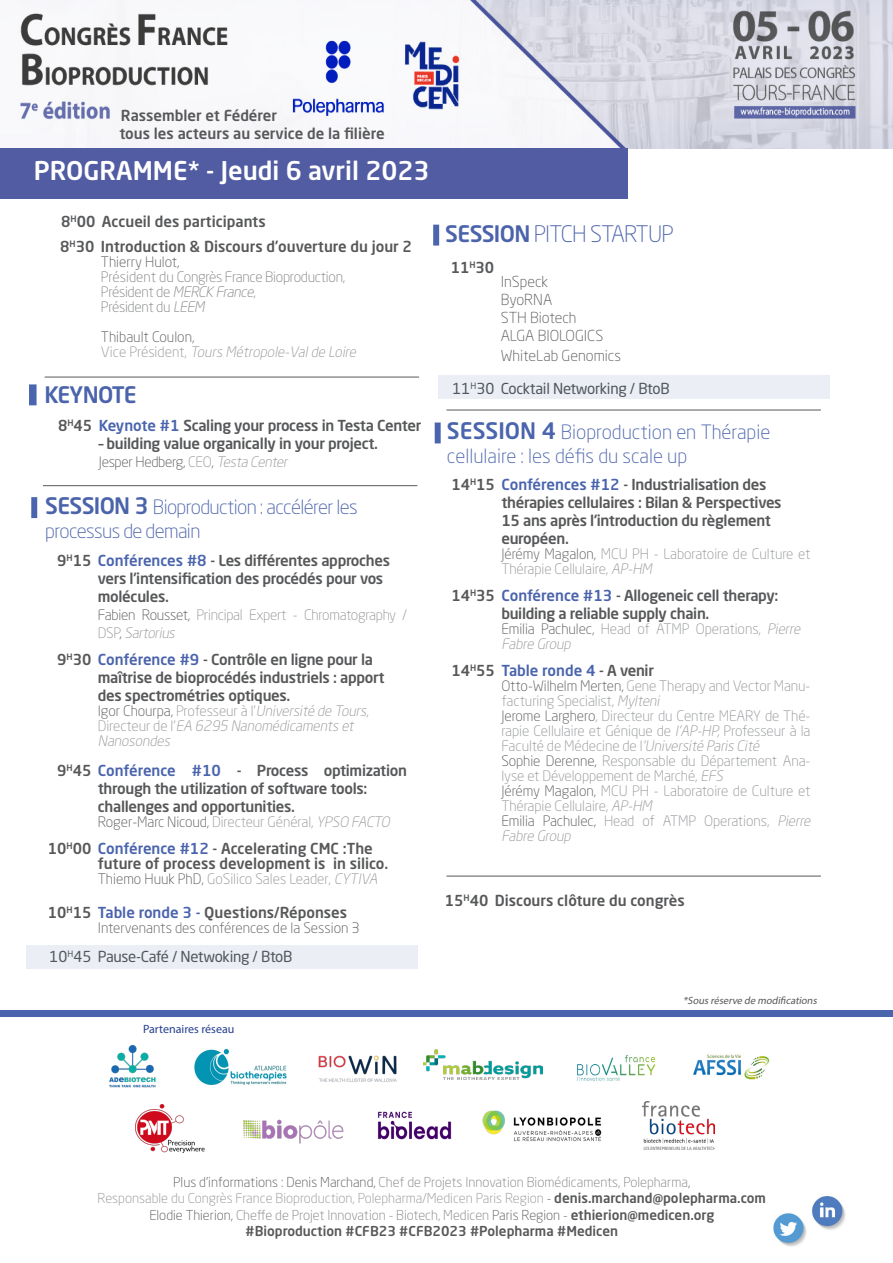
<style>
.page{position:relative;width:893px;height:1263px;background:#fff}
.page>*{position:absolute;margin:0;border:0;box-sizing:border-box;transform-origin:0 0}
.t1{font:500 25.5px "Neo Sans W1 G";color:#fff}
.t2{font:300 22.5px "Neo Sans W1 G";letter-spacing:-.03em;color:#4b63ab}
.t3{font:500 22.5px "Neo Sans W1 G";letter-spacing:-.045em;color:#4b63ab}
.t4{font:300 19.5px "Neo Sans W1 G";color:#4a64ad}
.t5{font:300 19.5px "Neo Sans W1 G";letter-spacing:-.03em;color:#4b63ab}
.t6{font:500 15px/18px "Neo Sans W1 G";letter-spacing:-.02em;color:#57585a}
.t7{font:500 15px "Neo Sans W1 G";color:#57585a}
.t8{font:15px "Neo Sans W1 G";letter-spacing:-.02em;color:#57585a}
.t9{font:300 15px "Neo Sans W1 G";color:#57585a}
.t10{font:300 14.25px/15px "Neo Sans W1 G";letter-spacing:-.005em;color:#939598}
.t11{font:300 14.25px "Neo Sans W1 G";letter-spacing:-.005em;color:#57585a}
.t12{font:italic 300 14.25px/15px "Neo Sans W1 G";color:#939598}
.t13{font:300 14.25px "Neo Sans W1 G";letter-spacing:-.02em;color:#808285}
.t14{font:500 13.5px/16.2px "Neo Sans W1 G";color:#57585a;text-align:center}
.t15{font:12px "Myriad Pro";color:#253f8e}
.t16{font:italic 10.5px "Myriad Pro";color:#57585a}
.s1{font-style:italic}
.s2{font-style:normal}
.s3{color:#4a64ae}
.s4{color:#939598}
.s5{font-style:italic;color:#939598}
.s6{font-weight:500;font-size:22.5px}
.s7{color:#57585a}
.s8{color:#4b63ab}
.s9{font-style:normal;color:#57585a}
.s10{color:#4a64ad}
.s11{font-weight:500}
.s12{font-weight:300}
.s13{font-weight:300;color:#808285}
.s14{font-weight:300;color:#939598}
</style>
<div class="page">
<img style="left:19px;top:0;width:874px;height:148px">
<div style="left:0;top:148px;width:627px;height:50px;background:#525ca3"></div>
<img style="left:812px;top:1196px;width:34px;height:34px">
<img style="left:773px;top:1213px;width:34px;height:34px">
<div style="left:0;top:1010px;width:893px;height:6px;background:#4a64ad"></div>
<hr style="left:45px;top:377px;width:374px;height:1px;background:#57585a">
<svg style="left:435px;top:422px;width:6px;height:21px"></svg>
<img style="left:109px;top:1045px;width:47px;height:43px">
<img style="left:194px;top:1048px;width:93px;height:38px">
<img style="left:135px;top:1104px;width:70px;height:48px">
<img style="left:423px;top:1050px;width:120px;height:29px">
<img style="left:482px;top:1110px;width:120px;height:32px">
<img style="left:577px;top:1055px;width:78px;height:26px">
<img style="left:318px;top:1055px;width:79px;height:27px">
<svg style="left:31px;top:497px;width:6px;height:21px"></svg>
<svg style="left:433px;top:225px;width:6px;height:21px"></svg>
<img style="left:243px;top:1119px;width:101px;height:25px">
<svg style="left:29px;top:384px;width:8px;height:21px"></svg>
<hr style="left:43px;top:485px;width:374px;height:1px;background:#57585a">
<hr style="left:446px;top:410px;width:375px;height:1px;background:#57585a">
<hr style="left:446px;top:876px;width:375px;height:1px;background:#57585a">
<div style="left:26px;top:945px;width:391px;height:24px;background:#ebeef5"></div>
<div style="left:439px;top:375px;width:391px;height:24px;background:#ebeef5"></div>
<img style="left:693px;top:1054px;width:77px;height:26px">
<img style="left:377px;top:1111px;width:75px;height:29px">
<img style="left:642px;top:1101px;width:72px;height:49px">
<p class="t7" style="left:121px;top:106px;width:158px">Rassembler et Fédérer</p>
<p class="t7" style="left:119px;top:124px;width:267px">tous les acteurs au service de la filière</p>
<p class="t1" style="left:34px;top:155px;width:397px">PROGRAMME* - Jeudi 6 avril 2023</p>
<p class="t7" style="left:61px;top:212px;width:206px">8<sup>H</sup>00 Accueil des participants</p>
<p class="t7" style="left:60px;top:237px;width:353px">8<sup>H</sup>30 Introduction &amp; Discours d’ouverture du jour 2</p>
<p class="t11" style="left:101px;top:253px;width:80px">Thierry Hulot,</p>
<p class="t13" style="left:101px;top:268px;width:246px">Président du Congrès France Bioproduction,</p>
<p class="t13" style="left:101px;top:283px;width:157px">P ré s i d e n t d e <span class="s1">MERCK France</span>,</p>
<p class="t13" style="left:101px;top:298px;width:108px">Président du <span class="s1">LEEM</span></p>
<p class="t11" style="left:101px;top:328px;width:95px">Thibault Coulon,</p>
<p class="t12" style="left:101px;top:344px;width:260px"><span class="s2">V i c e P ré s i d e n t,</span> Tours Métropole-Valde Loire</p>
<p class="t3" style="left:45px;top:380px;width:94px">KEYNOTE</p>
<p class="t6" style="left:58px;top:416px;width:365px">8<sup>H</sup>45 <span class="s3">Keynote #1</span> Scaling your process in Testa Center</p>
<p class="t6" style="left:99px;top:434px;width:281px">– building value organically in your project.</p>
<p class="t11" style="left:99px;top:453px;width:193px">Jesper Hedberg, <span class="s4">CEO</span>, <span class="s5">Testa Center</span></p>
<p class="t5" style="left:45px;top:495px;width:314px"><span class="s6">SESSION 3</span> Bioproduction : accélérer les</p>
<p class="t5" style="left:45px;top:519px;width:157px">processus de demain</p>
<p class="t6" style="left:57px;top:551px;width:335px">9<sup>H</sup>15 <span class="s3">Conférences #8</span> - Les différentes approches</p>
<p class="t6" style="left:98px;top:569px;width:287px">vers l’intensification des procédés pour vos molécules.</p>
<p class="t10" style="left:98px;top:605px;width:311px;line-height:18px"><span class="s7">Fabien Rousset,</span> Principal Expert - Chromatography /<br>D S P<span class="s7">,</span> <span class="s1">Sartorius</span></p>
<p class="t6" style="left:57px;top:650px;width:317px">9<sup>H</sup>30 <span class="s8">Conférence #9</span> - Contrôle en ligne pour la</p>
<p class="t6" style="left:98px;top:668px;width:288px">maîtrise de bioprocédés industriels : apport des spectrométries optiques.</p>
<p class="t12" style="left:98px;top:703px;width:273px"><span class="s9">Igor Chourpa,</span> <span class="s2">Professeur à l’</span>Université de Tours<span class="s2">,<br>D i re c t e u r d e l ’</span> EA 6295 Nanomédicaments et<br>Nanosondes</p>
<p class="t6" style="left:57px;top:761px;width:351px">9<sup>H</sup>45 <span class="s10">Conférence #10</span> - Process optimization</p>
<p class="t6" style="left:98px;top:779px;width:271px">through the utilization of software tools:</p>
<p class="t6" style="left:98px;top:797px;width:199px">challenges and opportunities.</p>
<p class="t11" style="left:98px;top:813px;width:297px">Roger-Marc Nicoud, <span class="s4">Directeur Général,</span> <span class="s5">YPSO FACTO</span></p>
<p class="t7" style="left:48px;top:839px;width:327px">10<sup>H</sup>00 <span class="s3">Conférence #12</span> - Accelerating CMC :The</p>
<p class="t7" style="left:98px;top:854px;width:292px">future of process development is in silico.</p>
<p class="t10" style="left:98px;top:871px;width:284px"><span class="s7">Thiemo Huuk PhD,</span> GoSilico Sales Leader, <span class="s1">CYTIVA</span></p>
<p class="t7" style="left:48px;top:903px;width:301px">10<sup>H</sup>15 <span class="s3">Table ronde 3 -</span> Questions/Réponses</p>
<p class="t11" style="left:98px;top:919px;width:264px">Intervenants des conférences de la Session 3</p>
<p class="t8" style="left:50px;top:947px;width:244px">10<sup>H</sup>45 Pause-Café / Netwoking / BtoB</p>
<p class="t15" style="left:143px;top:1021px;width:93px">Partenaires réseau</p>
<p class="t2" style="left:445px;top:220px;width:230px"><span class="s11">SESSION</span> PITCH STARTUP</p>
<p class="t6" style="left:451px;top:258px;width:45px">11<sup>H</sup>30</p>
<p class="t9" style="left:501px;top:272px;width:49px">InSpeck</p>
<p class="t9" style="left:501px;top:290px;width:53px">ByoRNA</p>
<p class="t9" style="left:501px;top:308px;width:77px">STH Biotech</p>
<p class="t9" style="left:501px;top:326px;width:104px">ALGA BIOLOGICS</p>
<p class="t9" style="left:501px;top:346px;width:122px">WhiteLab Genomics</p>
<p class="t8" style="left:452px;top:379px;width:219px">11<sup>H</sup>30 Cocktail Networking / BtoB</p>
<p class="t4" style="left:447px;top:420px;width:325px"><span class="s6">SESSION 4</span> Bioproduction en Thérapie</p>
<p class="t4" style="left:447px;top:443px;width:242px">cellulaire : les défis du scale up</p>
<p class="t6" style="left:451px;top:475px;width:317px">14<sup>H</sup>15 <span class="s3">Conférences #12</span> - Industrialisation des</p>
<p class="t6" style="left:501px;top:493px;width:282px">thérapies cellulaires : Bilan &amp; Perspectives<br>15 ans après l’introduction du règlement européen.</p>
<p class="t10" style="left:501px;top:546px;width:311px"><span class="s7">Jérémy Magalon,</span> MCU PH - Laboratoire de Culture et<br>Thérapie Cellulaire, <span class="s1">AP-HM</span></p>
<p class="t6" style="left:451px;top:586px;width:328px">14<sup>H</sup>35 <span class="s8">Conférence #13</span> - Allogeneic cell therapy:</p>
<p class="t6" style="left:501px;top:604px;width:210px">building a reliable supply chain.</p>
<p class="t10" style="left:501px;top:621px;width:303px"><span class="s7">Emilia Pachulec,</span> Head of ATMP Operations, <span class="s1">Pierre<br>Fabre Group</span></p>
<p class="t7" style="left:451px;top:661px;width:204px">14<sup>H</sup>55 <span class="s10">Table ronde 4</span> - A venir</p>
<p class="t10" style="left:501px;top:678px;width:311px"><span class="s7">Otto-Wilhelm Merten,</span> Gene Therapy and Vector Manu&shy;facturing Specialist, <span class="s1">Mylteni</span></p>
<p class="t10" style="left:501px;top:708px;width:311px;text-align:justify"><span class="s7">Jerome Larghero</span><span class="s1">,</span>Directeur du Centre MEARY de Thé&shy;rapie Cellulaire et Génique de <span class="s1">l’AP-HP,</span> Professeur à la F a c u l té d e M é d e c i n e d e l <span class="s1">’Université Paris Cité</span></p>
<p class="t10" style="left:501px;top:753px;width:311px"><span class="s7">Sophie Derenne,</span> Responsable du Département Ana&shy;lyse et Développement de Marché, <span class="s1">EFS</span></p>
<p class="t10" style="left:501px;top:783px;width:311px"><span class="s7">Jérémy Magalon,</span> MCU PH - Laboratoire de Culture et<br>Thérapie Cellulaire, <span class="s1">AP-HM</span></p>
<p class="t10" style="left:501px;top:813px;width:314px"><span class="s7">Emilia Pachulec,</span> Head of ATMP Operations, <span class="s1">Pierre<br>Fabre Group</span></p>
<p class="t7" style="left:445px;top:891px;width:241px">15<sup>H</sup>40 Discours clôture du congrès</p>
<p class="t16" style="left:683px;top:994px;width:137px">*Sousréserve de modifications</p>
<p class="t14" style="left:98px;top:1174px;width:670px"><span class="s12">Plus d’informations : Denis Marchand,</span> <span class="s13">Chef de Projets Innovation Biomédicaments, Polepharma</span><span class="s12">,<br></span><span class="s14">Responsable du Congrès France Bioproduction, Polepharma/Medicen Paris Region</span> <span class="s12">-</span> denis.marchand@polepharma.com <span class="s12">Elodie Thierion,</span> <span class="s13">Cheffe de Projet Innovation - Biotech, Medicen</span> <span class="s12">Paris Region -</span> ethierion@medicen.org<br>#Bioproduction #CFB23 #CFB2023 #Polepharma #Medicen</p>
</div>
